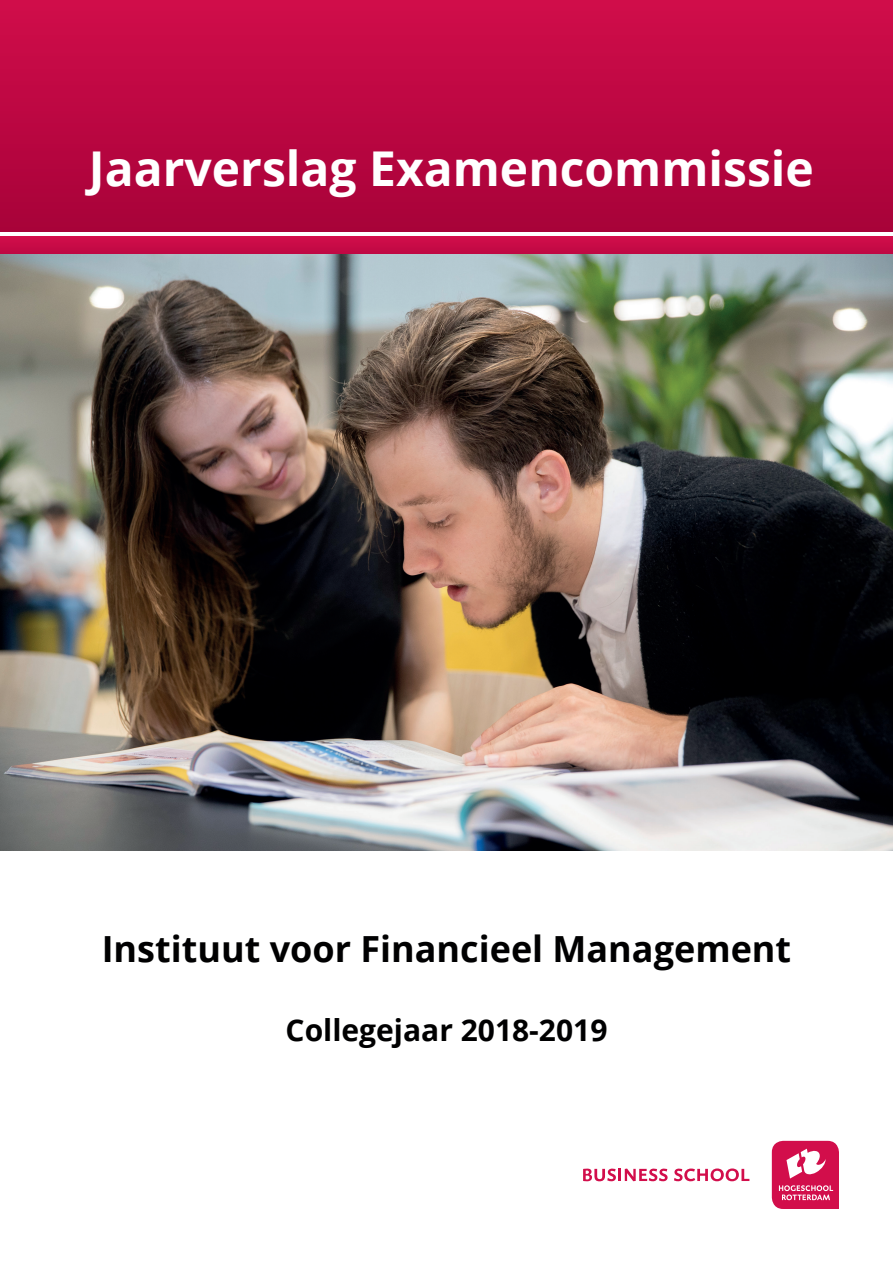
<style>
.page{position:relative;width:893px;height:1263px;background:#fff}
.page>*{position:absolute;margin:0;border:0;box-sizing:border-box;transform-origin:0 0}
.t1{font:700 48px "Open Sans";color:#fff}
.t2{font:700 36px "Open Sans";color:#000001}
.t3{font:700 30px "Open Sans";color:#000001}
</style>
<div class="page">
<div style="left:0;top:0;width:893px;height:232px;background:linear-gradient(to bottom,#d10d4b,#a80239)"></div>
<svg style="left:583px;top:1168px;width:85px;height:13px"></svg>
<svg style="left:674px;top:1168px;width:75px;height:13px"></svg>
<svg style="left:772px;top:1141px;width:67px;height:68px;background:#db3f6f"></svg>
<div style="left:0;top:236px;width:893px;height:37px;background:#c80b47"></div>
<img style="left:0;top:254px;width:893px;height:596px">
<h1 class="t1" style="left:89px;top:135px;width:726px">Jaarverslag Examencommissie</h1>
<p class="t2" style="left:102px;top:923px;width:691px">Instituut voor Financieel Management</p>
<p class="t3" style="left:286px;top:1009px;width:323px">Collegejaar 2018-2019</p>
</div>
